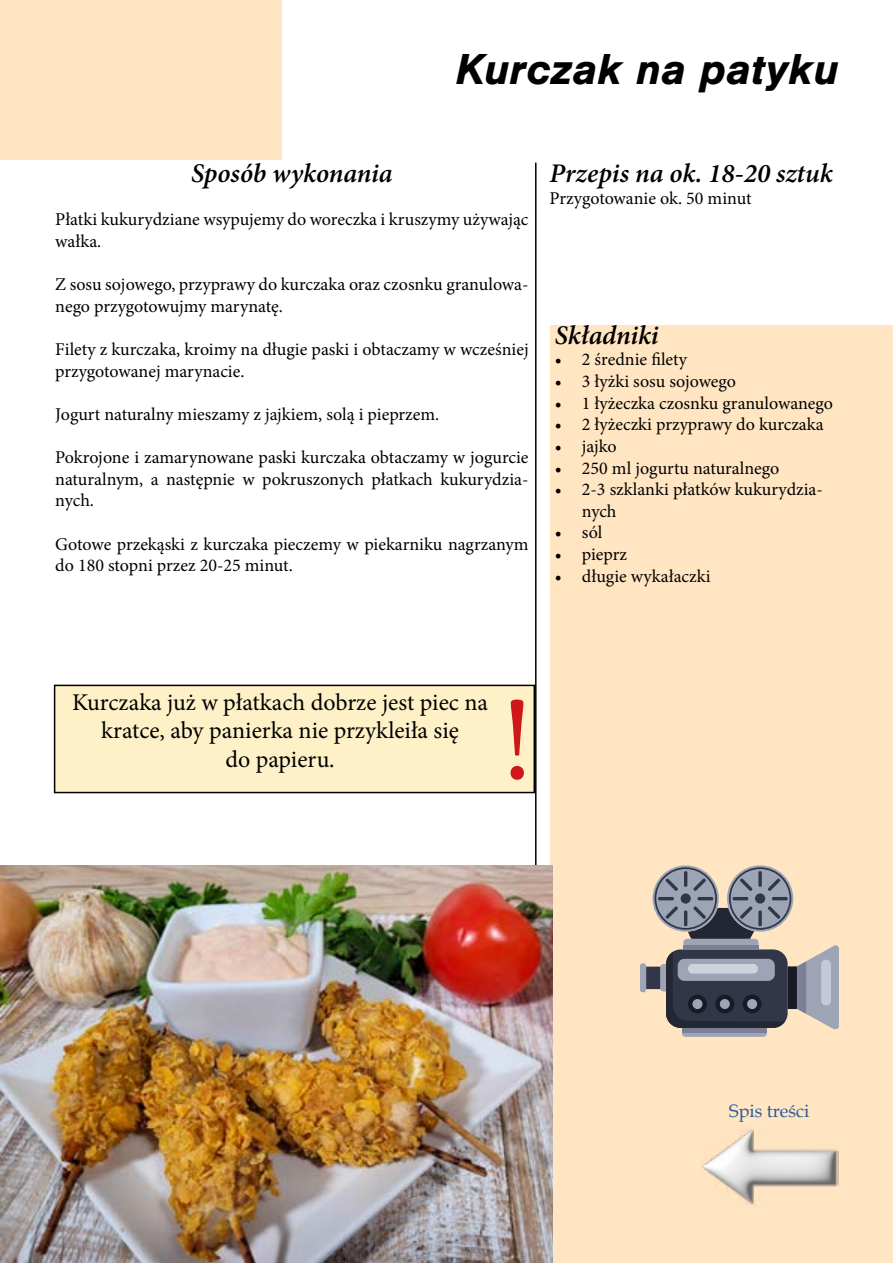
<style>
.page{position:relative;width:893px;height:1263px;background:#fff}
.page>*{position:absolute;margin:0;border:0;box-sizing:border-box;transform-origin:0 0}
.t1{font:118.5px "Minion Pro";color:#cd1719}
.t2{font:italic 700 45px "Nimbus San";color:#000}
.t3{font:italic 600 27px "Minion Pro";color:#000}
.t4{font:24px/28.8px "Minion Pro";color:#000;text-align:center}
.t5{font:18px/21.6px "Minion Pro";color:#000}
.t6{font:18px "Book Antiqua";color:#275b9b}
</style>
<div class="page">
<div style="left:0;top:0;width:282px;height:160px;background:#ffe5c2"></div>
<div style="left:551px;top:326px;width:342px;height:937px;background:#ffe5c2"></div>
<hr style="left:535px;top:163px;width:1px;height:702px;background:#000">
<img style="left:0;top:866px;width:553px;height:397px">
<img style="left:702px;top:1128px;width:137px;height:78px">
<div style="left:640px;top:963px;width:6px;height:29px;background:#9ca4b6;border-radius:3px"></div>
<svg style="left:646px;top:867px;width:193px;height:170px"></svg>
<div style="left:55px;top:685px;width:479px;height:107px;background:#fef1c7"></div>
<div style="left:54px;top:685px;width:481px;height:108px;border:2px solid #000"></div>
<h2 class="t2" style="left:456px;top:42px;width:385px">Kurczak na patyku</h2>
<h3 class="t3" style="left:191px;top:155px;width:203px">Sposób wykonania</h3>
<p class="t5" style="left:55px;top:209px;width:475px">Płatki kukurydziane wsypujemy do woreczka i kruszymy używając wałka.</p>
<p class="t5" style="left:55px;top:274px;width:475px">Z sosu sojowego, przyprawy do kurczaka oraz czosnku granulowa&shy;nego przygotowujmy marynatę.</p>
<p class="t5" style="left:55px;top:339px;width:475px">Filety z kurczaka, kroimy na długie paski i obtaczamy w wcześniej przygotowanej marynacie.</p>
<p class="t5" style="left:55px;top:403px;width:385px">Jogurt naturalny mieszamy z jajkiem, solą i pieprzem.</p>
<p class="t5" style="left:55px;top:447px;width:475px;text-align:justify">Pokrojone i zamarynowane paski kurczaka obtaczamy w jogurcie naturalnym, a następnie w pokruszonych płatkach kukurydzia&shy;nych.</p>
<p class="t5" style="left:55px;top:533px;width:475px">Gotowe przekąski z kurczaka pieczemy w piekarniku nagrzanym do 180 stopni przez 20-25 minut.</p>
<h3 class="t3" style="left:550px;top:155px;width:285px">Przepis na ok. 18-20 sztuk</h3>
<p class="t5" style="left:550px;top:187px;width:203px">Przygotowanie ok. 50 minut</p>
<h3 class="t3" style="left:555px;top:316px;width:105px">Składniki</h3>
<p class="t5" style="left:555px;top:349px;width:134px">• 2 średnie filety</p>
<p class="t5" style="left:555px;top:371px;width:183px">• 3 łyżki sosu sojowego</p>
<p class="t5" style="left:555px;top:392px;width:280px">• 1 łyżeczka czosnku granulowanego</p>
<p class="t5" style="left:555px;top:414px;width:270px">• 2 łyżeczki przyprawy do kurczaka</p>
<p class="t5" style="left:555px;top:435px;width:63px">• jajko</p>
<p class="t5" style="left:555px;top:457px;width:226px">• 250 ml jogurtu naturalnego</p>
<p class="t5" style="left:582px;top:479px;width:242px;text-indent:-27px">• 2-3 szklanki płatków kukurydzia&shy;nych</p>
<p class="t5" style="left:555px;top:522px;width:49px">• sól</p>
<p class="t5" style="left:555px;top:543px;width:74px">• pieprz</p>
<p class="t5" style="left:555px;top:565px;width:157px">• długie wykałaczki</p>
<h3 class="t4" style="left:72px;top:688px;width:418px">Kurczaka już w płatkach dobrze jest piec na kratce, aby panierka nie przykleiła się<br>do papieru.</h3>
<h1 class="t1" style="left:501px;top:661px;width:34px">!</h1>
<p class="t6" style="left:729px;top:1098px;width:82px">Spis treści</p>
</div>
